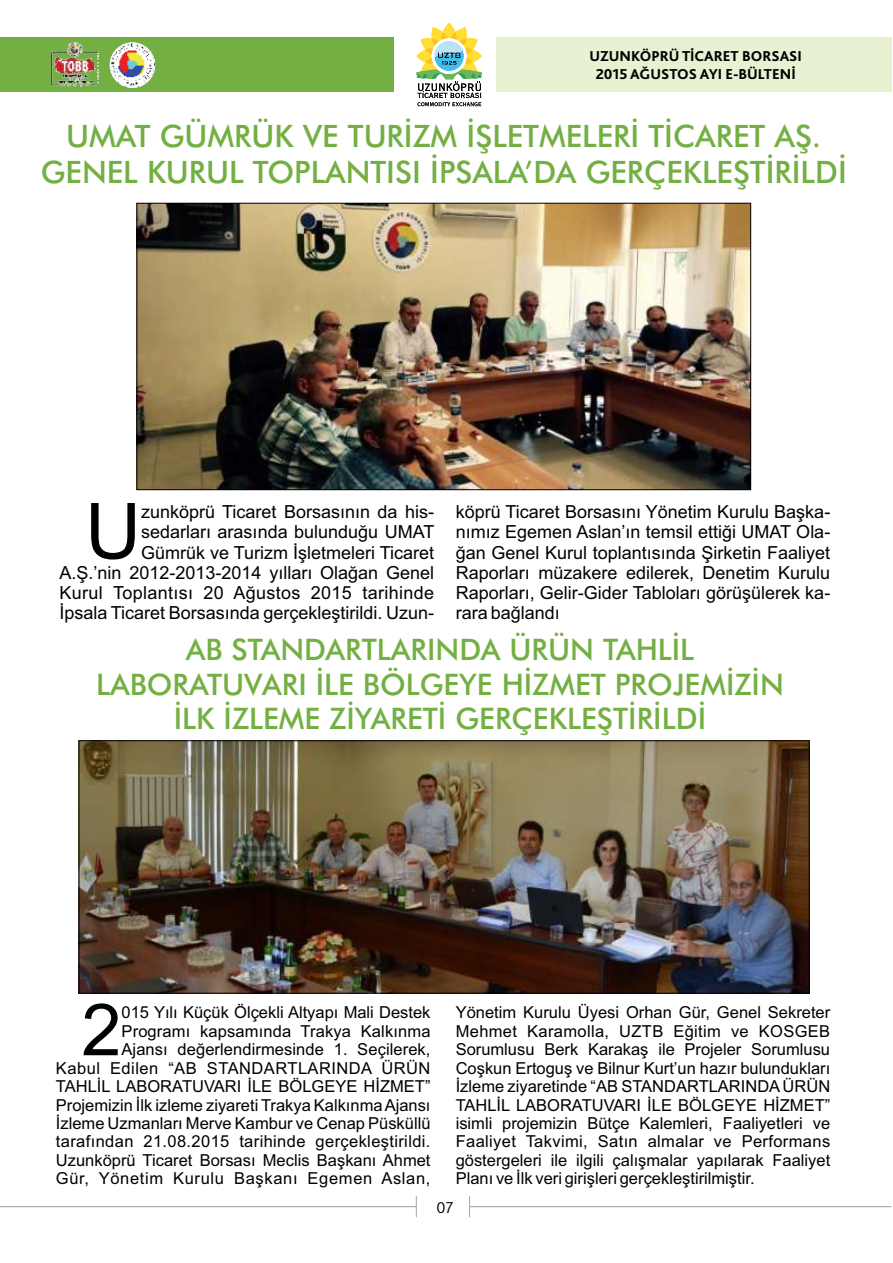
<style>
.page{position:relative;width:893px;height:1263px;background:#fff}
.page>*{position:absolute;margin:0;border:0;box-sizing:border-box;transform-origin:0 0}
.t1{font:77.7px "Arial";color:#000}
.t2{font:72px "Arial";color:#000}
.t3{font:500 30.9px/36px "Futura BT";color:#73af42;text-align:center}
.t4{font:500 29.7px/34.7px "Futura BT";color:#73af42;text-align:center}
.t5{font:18px/20.1px "Arial";color:#000;text-align:right}
.t6{font:16.5px/18.5px "Arial";color:#000;text-align:right}
.t7{font:300 16.5px "Bliss 2";color:#000}
.t8{font:800 15px/17.9px "Bliss 2";color:#000;text-align:center}
</style>
<div class="page">
<div style="left:0;top:37px;width:394px;height:55px;background:#73af42"></div>
<div style="left:496px;top:37px;width:395px;height:55px;background:#e8f1d1"></div>
<svg style="left:0;top:1196px;width:417px;height:22px"></svg>
<svg style="left:469px;top:1196px;width:423px;height:22px"></svg>
<img style="left:51px;top:42px;width:48px;height:45px">
<svg style="left:416px;top:23px;width:66px;height:84px"></svg>
<svg style="left:110px;top:42px;width:45px;height:46px"></svg>
<img style="left:110px;top:43px;width:45px;height:44px;border-radius:50%">
<img style="left:139px;top:205px;width:610px;height:283px">
<div style="left:137px;top:203px;width:614px;height:287px;border:1px solid #000"></div>
<img style="left:81px;top:742px;width:726px;height:249px">
<div style="left:79px;top:740px;width:730px;height:253px;border:1px solid #000"></div>
<p class="t8" style="left:590px;top:47px;width:214px">UZUNKÖPRÜ TİCARET BORSASI<br>2015 AĞUSTOS AYI E-BÜLTENİ</p>
<h3 class="t3" style="left:41px;top:121px;width:807px">UMAT GÜMRÜK VE TURİZM İŞLETMELERİ TİCARET AŞ.<br>GENEL KURUL TOPLANTISI İPSALA’DA GERÇEKLEŞTİRİLDİ</h3>
<h1 class="t1" style="left:85px;top:502px;width:58px">U</h1>
<p class="t5" style="left:141px;top:504px;width:295px">zunköprü Ticaret Borsasının da his-</p>
<p class="t5" style="left:60px;top:524px;width:376px">sedarları arasında bulunduğu UMAT<br>Gümrük ve Turizm İşletmeleri Ticaret<br>A.Ş.’nin 2012-2013-2014 yılları Olağan Genel Kurul Toplantısı 20 Ağustos 2015 tarihinde İpsala Ticaret Borsasında gerçekleştirildi. Uzun-</p>
<p class="t5" style="left:456px;top:504px;width:376px;text-align:justify">köprü Ticaret Borsasını Yönetim Kurulu Başka&shy;nımız Egemen Aslan’ın temsil ettiği UMAT Ola&shy;ğan Genel Kurul toplantısında Şirketin Faaliyet Raporları müzakere edilerek, Denetim Kurulu Raporları, Gelir-Gider Tabloları görüşülerek ka&shy;rara bağlandı</p>
<h3 class="t4" style="left:96px;top:635px;width:689px">AB STANDARTLARINDA ÜRÜN TAHLİL<br>LABORATUVARI İLE BÖLGEYE HİZMET PROJEMİZİN<br>İLK İZLEME ZİYARETİ GERÇEKLEŞTİRİLDİ</h3>
<h2 class="t2" style="left:81px;top:1003px;width:42px">2</h2>
<p class="t6" style="left:122px;top:1005px;width:311px">015 Yılı Küçük Ölçekli Altyapı Mali Destek</p>
<p class="t6" style="left:56px;top:1023px;width:376px">Programı kapsamında Trakya Kalkınma<br>Ajansı değerlendirmesinde 1. Seçilerek,<br>Kabul Edilen “AB STANDARTLARINDA ÜRÜN TAHLİL LABORATUVARI İLE BÖLGEYE HİZMET” Projemizin İlk izleme ziyareti Trakya Kalkınma Ajansı İzleme Uzmanları Merve Kambur ve Cenap Püsküllü tarafından 21.08.2015 tarihinde gerçekleştirildi.<br>Uzunköprü Ticaret Borsası Meclis Başkanı Ahmet Gür, Yönetim Kurulu Başkanı Egemen Aslan,</p>
<p class="t6" style="left:456px;top:1005px;width:376px;text-align:justify">Yönetim Kurulu Üyesi Orhan Gür, Genel Sekreter Mehmet Karamolla, UZTB Eğitim ve KOSGEB Sorumlusu Berk Karakaş ile Projeler Sorumlusu Coşkun Ertoguş ve Bilnur Kurt’un hazır bulundukları İzleme ziyaretinde “AB STANDARTLARINDAÜRÜN TAHLİL LABORATUVARI İLE BÖLGEYE HİZMET” isimli projemizin Bütçe Kalemleri, Faaliyetleri ve Faaliyet Takvimi, Satın almalar ve Performans göstergeleri ile ilgili çalışmalar yapılarak Faaliyet Planı ve İlk veri girişleri gerçekleştirilmiştir.</p>
<p class="t7" style="left:437px;top:1198px;width:18px">07</p>
</div>
